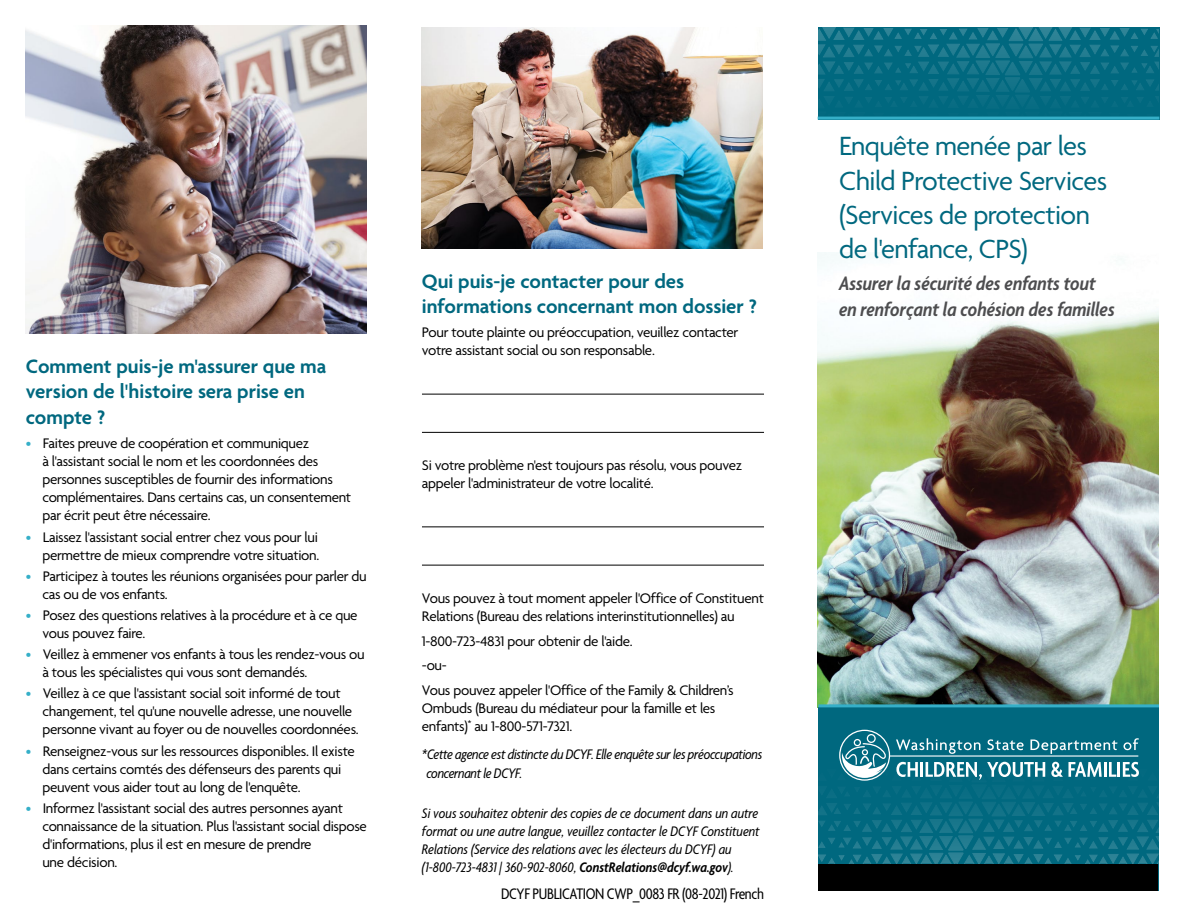
<style>
.page{position:relative;width:1186px;height:918px;background:#fff}
.page>*{position:absolute;margin:0;border:0;box-sizing:border-box;transform-origin:0 0}
.t1{font:28.5px/34.2px "Agenda";letter-spacing:-.02em;color:#00687f}
.t2{font:600 21px/25.5px "Agenda";color:#00687f}
.t3{font:italic 600 condensed 21px/25.5px "Agenda";color:#4d4d4f}
.t4{font:condensed 16.5px "Agenda";letter-spacing:-.02em;color:#000}
.t5{font:15px/18px "Agenda";letter-spacing:-.02em;color:#000}
.t6{font:italic condensed 15px/18px "Agenda";color:#000}
.t7{font:italic condensed 15px/19.5px "Agenda";letter-spacing:-.02em;color:#000}
.s1{color:#35afc8}
.s2{font-weight:600}
</style>
<div class="page">
<img style="left:818px;top:253px;width:341px;height:451px">
<svg style="left:818px;top:27px;width:342px;height:93px;background:#086d83"></svg>
<div style="left:818px;top:707px;width:341px;height:184px;background:#00687f"></div>
<div style="left:867px;top:734px;width:9px;height:9px;border:1px solid #fff;border-radius:50%"></div>
<svg style="left:818px;top:738px;width:341px;height:126px"></svg>
<div style="left:818px;top:865px;width:340px;height:26px;background:#000"></div>
<hr style="left:818px;top:117px;width:341px;height:3px;background:#35afc8">
<hr style="left:818px;top:704px;width:341px;height:3px;background:#35afc8">
<img style="left:26px;top:26px;width:341px;height:308px">
<hr style="left:422px;top:394px;width:342px;height:1px;background:#000">
<hr style="left:422px;top:432px;width:342px;height:1px;background:#000">
<hr style="left:422px;top:526px;width:342px;height:1px;background:#000">
<hr style="left:422px;top:565px;width:342px;height:1px;background:#000">
<img style="left:422px;top:27px;width:341px;height:222px">
<h2 class="t2" style="left:26px;top:354px;width:302px">Comment puis-je m'assurer que ma version de l'histoire sera prise en compte ?</h2>
<p class="t5" style="left:42px;top:435px;width:310px;text-indent:-16px"><span class="s1">•</span> Faites preuve de coopération et communiquez<br>à l'assistant social le nom et les coordonnées des personnes susceptibles de fournir des informations complémentaires. Dans certains cas, un consentement par écrit peut être nécessaire.</p>
<p class="t5" style="left:26px;top:529px;width:295px;text-align:right"><span class="s1">•</span> Laissez l'assistant social entrer chez vous pour lui permettre de mieux comprendre votre situation.</p>
<p class="t5" style="left:42px;top:568px;width:326px;text-indent:-16px"><span class="s1">•</span> Participez à toutes les réunions organisées pour parler du cas ou de vos enfants.</p>
<p class="t5" style="left:42px;top:607px;width:317px;text-indent:-16px"><span class="s1">•</span> Posez des questions relatives à la procédure et à ce que vous pouvez faire.</p>
<p class="t5" style="left:42px;top:646px;width:324px;text-indent:-16px"><span class="s1">•</span> Veillez à emmener vos enfants à tous les rendez-vous ou à tous les spécialistes qui vous sont demandés.</p>
<p class="t5" style="left:42px;top:686px;width:318px;text-indent:-16px"><span class="s1">•</span> Veillez à ce que l'assistant social soit informé de tout changement, tel qu'une nouvelle adresse, une nouvelle personne vivant au foyer ou de nouvelles coordonnées.</p>
<p class="t5" style="left:42px;top:743px;width:314px;text-indent:-16px"><span class="s1">•</span> Renseignez-vous sur les ressources disponibles. Il existe dans certains comtés des défenseurs des parents qui peuvent vous aider tout au long de l'enquête.</p>
<p class="t5" style="left:42px;top:800px;width:326px;text-indent:-16px"><span class="s1">•</span> Informez l'assistant social des autres personnes ayant connaissance de la situation. Plus l'assistant social dispose d'informations, plus il est en mesure de prendre<br>une décision.</p>
<h2 class="t2" style="left:422px;top:270px;width:336px">Qui puis-je contacter pour des informations concernant mon dossier ?</h2>
<p class="t5" style="left:422px;top:325px;width:318px">Pour toute plainte ou préoccupation, veuillez contacter votre assistant social ou son responsable.</p>
<p class="t5" style="left:422px;top:457px;width:322px">Si votre problème n'est toujours pas résolu, vous pouvez appeler l'administrateur de votre localité.</p>
<p class="t5" style="left:422px;top:590px;width:343px">Vous pouvez à tout moment appeler l'Office of Constituent<br>Relations (Bureau des relations interinstitutionnelles) au</p>
<p class="t5" style="left:422px;top:629px;width:313px;line-height:24.8px">1-800-723-4831 pour obtenir de l'aide.<br>-ou-<br>Vous pouvez appeler l'Office of the Family &amp; Children’s</p>
<p class="t5" style="left:422px;top:700px;width:295px">Ombuds (Bureau du médiateur pour la famille et les enfants)<sup>*</sup> au 1-800-571-7321.</p>
<p class="t7" style="left:426px;top:744px;width:337px;text-indent:-4px">*Cette agence est distincte du DCYF. Elle enquête sur les préoccupations concernant le DCYF.</p>
<p class="t6" style="left:422px;top:804px;width:339px">Si vous souhaitez obtenir des copies de ce document dans un autre format ou une autre langue, veuillez contacter le DCYF Constituent Relations (Service des relations avec les électeurs du DCYF) au (1-800-723-4831 | 360-902-8060, <span class="s2">ConstRelations@dcyf.wa.gov</span>).</p>
<p class="t4" style="left:501px;top:884px;width:264px">DCYF PUBLICATION CWP_0083 FR (08-2021) French</p>
<h1 class="t1" style="left:839px;top:131px;width:270px">Enquête menée par les<br>Child Protective Services (Services de protection de l'enfance, CPS)</h1>
<h2 class="t3" style="left:839px;top:272px;width:277px">Assurer la sécurité des enfants tout en renforçant la cohésion des familles</h2>
</div>
